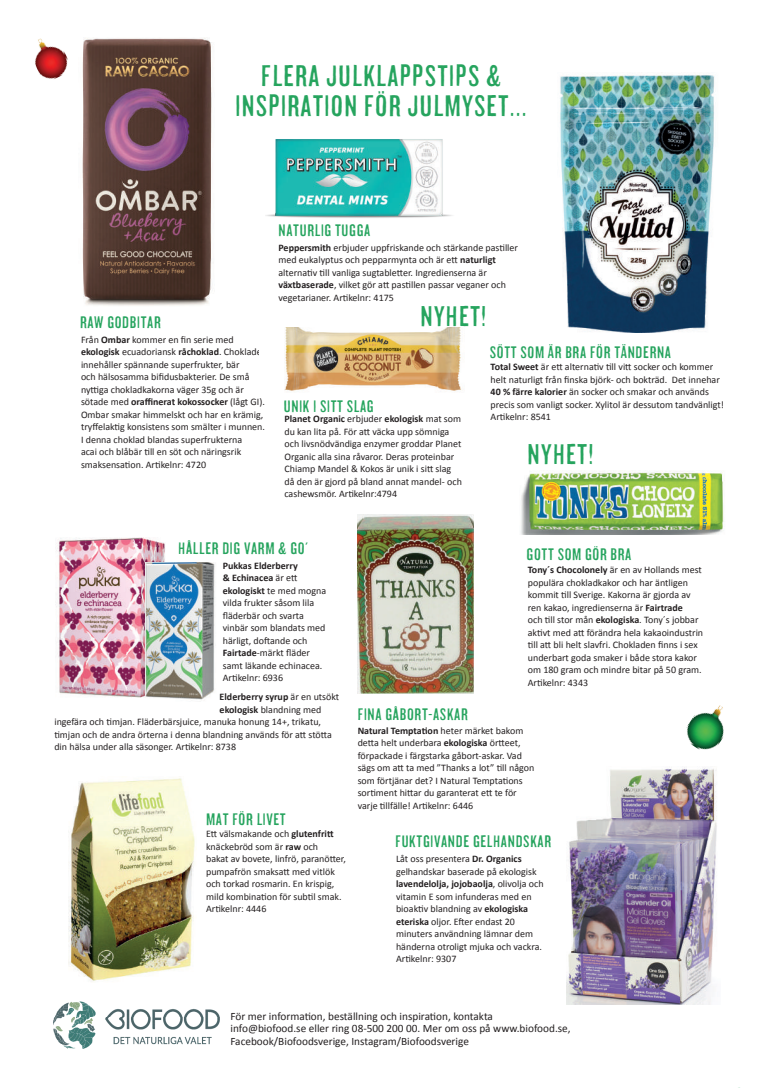
<style>
.page{position:relative;width:780px;height:1088px;background:#fff}
.page>*{position:absolute;margin:0;border:0;box-sizing:border-box;transform-origin:0 0}
.t1{font:500 31.25px/30px "Knockout Biofood";letter-spacing:.04em;color:#26a45e;text-align:center}
.t2{font:500 30px "Knockout Biofood";letter-spacing:.04em;color:#26a45e}
.t3{font:500 17.5px "Knockout Biofood";letter-spacing:.04em;color:#26a45e}
.t4{font:11.25px/12.5px "Calibri";color:#231f20}
.t5{font:10px/12.5px "Calibri";color:#231f20}
.t6{font:700 10px "Calibri";color:#231f20}
.s1{font-weight:700}
.s2{font-weight:400}
</style>
<div class="page">
<img style="left:54px;top:1001px;width:165px;height:48px">
<img style="left:82px;top:38px;width:130px;height:268px">
<img style="left:566px;top:767px;width:151px;height:238px">
<img style="left:521px;top:471px;width:203px;height:64px">
<img style="left:358px;top:514px;width:116px;height:180px">
<img style="left:560px;top:72px;width:154px;height:261px">
<img style="left:265px;top:139px;width:187px;height:79px">
<img style="left:56px;top:537px;width:122px;height:161px">
<img style="left:146px;top:563px;width:69px;height:137px">
<img style="left:284px;top:328px;width:177px;height:64px">
<img style="left:35px;top:38px;width:33px;height:41px">
<img style="left:686px;top:705px;width:38px;height:45px">
<img style="left:68px;top:778px;width:127px;height:203px">
<h1 class="t1" style="left:235px;top:61px;width:293px">FLERA JULKLAPPSTIPS &amp;<br>INSPIRATION FÖR JULMYSET...</h1>
<h3 class="t3" style="left:278px;top:222px;width:93px">NATURLIG TUGGA</h3>
<h3 class="t3" style="left:80px;top:314px;width:82px">RAW GODBITAR</h3>
<p class="t5" style="left:81px;top:332px;width:187px">Från <span class="s1">Ombar</span> kommer en fin serie med <span class="s1">ekologisk</span> ecuadoriansk <span class="s1">råchoklad</span>. Chokladen innehåller spännande superfrukter, bär<br>och hälsosamma bifidusbakterier. De små nyttiga chokladkakorna väger 35g och är sötade med <span class="s1">oraffinerat kokossocker</span> (lågt GI).<br>Ombar smakar himmelskt och har en krämig, tryffelaktig konsistens som smälter i munnen.<br>I denna choklad blandas superfrukterna<br>acai och blåbär till en söt och näringsrik smaksensation. Artikelnr: 4720</p>
<p class="t5" style="left:278px;top:240px;width:241px"><span class="s1">Peppersmith</span> erbjuder uppfriskande och stärkande pastiller med eukalyptus och pepparmynta och är ett <span class="s1">naturligt </span>alternativ till vanliga sugtabletter. Ingredienserna är <span class="s1">växtbaserade</span>, vilket gör att pastillen passar veganer och vegetarianer. Artikelnr: 4175</p>
<h2 class="t2" style="left:420px;top:301px;width:67px">NYHET!</h2>
<h3 class="t3" style="left:284px;top:397px;width:91px">UNIK I SITT SLAG</h3>
<p class="t5" style="left:284px;top:412px;width:179px"><span class="s1">Planet Organic</span> erbjuder <span class="s1">ekologisk</span> mat som du kan lita på. För att väcka upp sömniga och livsnödvändiga enzymer groddar Planet Organic alla sina råvaror. Deras proteinbar Chiamp Mandel &amp; Kokos är unik i sitt slag då den är gjord på bland annat mandel- och cashewsmör. Artikelnr:4794</p>
<h3 class="t3" style="left:490px;top:343px;width:183px">SÖTT SOM ÄR BRA FÖR TÄNDERNA</h3>
<p class="t5" style="left:490px;top:360px;width:235px"><span class="s1">Total Sweet</span> är ett alternativ till vitt socker och kommer helt naturligt från finska björk- och bokträd. Det innehar <span class="s1">40 % färre kalorier</span> än socker och smakar och används precis som vanligt socker. Xylitol är dessutom tandvänligt!<br>Artikelnr: 8541</p>
<h2 class="t2" style="left:527px;top:439px;width:67px">NYHET!</h2>
<h3 class="t3" style="left:178px;top:539px;width:131px">HÅLLER DIG VARM &amp; GO´</h3>
<p class="t5" style="left:223px;top:559px;width:105px"><span class="s1">Pukkas Elderberry<br>&amp; Echinacea</span> är ett <span class="s1">ekologiskt</span> te med mogna vilda frukter såsom lila fläderbär och svarta vinbär som blandats med härligt, doftande och<br><span class="s1">Fairtade</span>-märkt fläder samt läkande echinacea.<br>Artikelnr: 6936</p>
<p class="t6" style="left:220px;top:691px;width:121px">Elderberry syrup <span class="s2">är en utsökt</span></p>
<p class="t5" style="left:220px;top:703px;width:103px"><span class="s1">ekologisk</span> blandning med</p>
<p class="t5" style="left:54px;top:715px;width:268px">ingefära och timjan. Fläderbärsjuice, manuka honung 14+, trikatu,</p>
<p class="t5" style="left:54px;top:728px;width:279px">timjan och de andra örterna i denna blandning används för att stötta</p>
<p class="t5" style="left:54px;top:740px;width:183px">din hälsa under alla säsonger. Artikelnr: 8738</p>
<h3 class="t3" style="left:206px;top:810px;width:81px">MAT FÖR LIVET</h3>
<p class="t5" style="left:206px;top:827px;width:141px">Ett välsmakande och <span class="s1">glutenfritt </span>knäckebröd som är <span class="s1">raw</span> och<br>bakat av bovete, linfrö, paranötter, pumpafrön smaksatt med vitlök och torkad rosmarin. En krispig, mild kombination för subtil smak.<br>Artikelnr: 4446</p>
<h3 class="t3" style="left:526px;top:546px;width:106px">GOTT SOM GÖR BRA</h3>
<h3 class="t3" style="left:358px;top:705px;width:111px">FINA GÅBORT-ASKAR</h3>
<p class="t5" style="left:528px;top:563px;width:177px"><span class="s1">Tony´s Chocolonely</span> är en av Hollands mest populära chokladkakor och har äntligen kommit till Sverige. Kakorna är gjorda av ren kakao, ingredienserna är <span class="s1">Fairtrade<br></span>och till stor mån <span class="s1">ekologiska</span>. Tony´s jobbar aktivt med att förändra hela kakaoindustrin till att bli helt slavfri. Chokladen finns i sex underbart goda smaker i både stora kakor om 180 gram och mindre bitar på 50 gram.<br>Artikelnr: 4343</p>
<p class="t5" style="left:357px;top:724px;width:178px"><span class="s1">Natural Temptation</span> heter märket bakom detta helt underbara <span class="s1">ekologiska</span> örtteet, förpackade i färgstarka gåbort-askar. Vad sägs om att ta med ”Thanks a lot” till någon som förtjänar det? I Natural Temptations sortiment hittar du garanterat ett te för varje tillfälle! Artikelnr: 6446</p>
<h3 class="t3" style="left:395px;top:833px;width:157px">FUKTGIVANDE GELHANDSKAR</h3>
<p class="t5" style="left:396px;top:852px;width:149px">Låt oss presentera <span class="s1">Dr. Organics </span>gelhandskar baserade på ekologisk <span class="s1">lavendelolja, jojobaolja</span>, olivolja och vitamin E som infunderas med en bioaktiv blandning av <span class="s1">ekologiska eteriska</span> oljor. Efter endast 20 minuters användning lämnar dem händerna otroligt mjuka och vackra.<br>Artikelnr: 9307</p>
<p class="t4" style="left:230px;top:1009px;width:342px">För mer information, beställning och inspiration, kontakta info@biofood.se eller ring 08-500 200 00. Mer om oss på www.biofood.se,<br>Facebook/Biofoodsverige, Instagram/Biofoodsverige</p>
</div>
